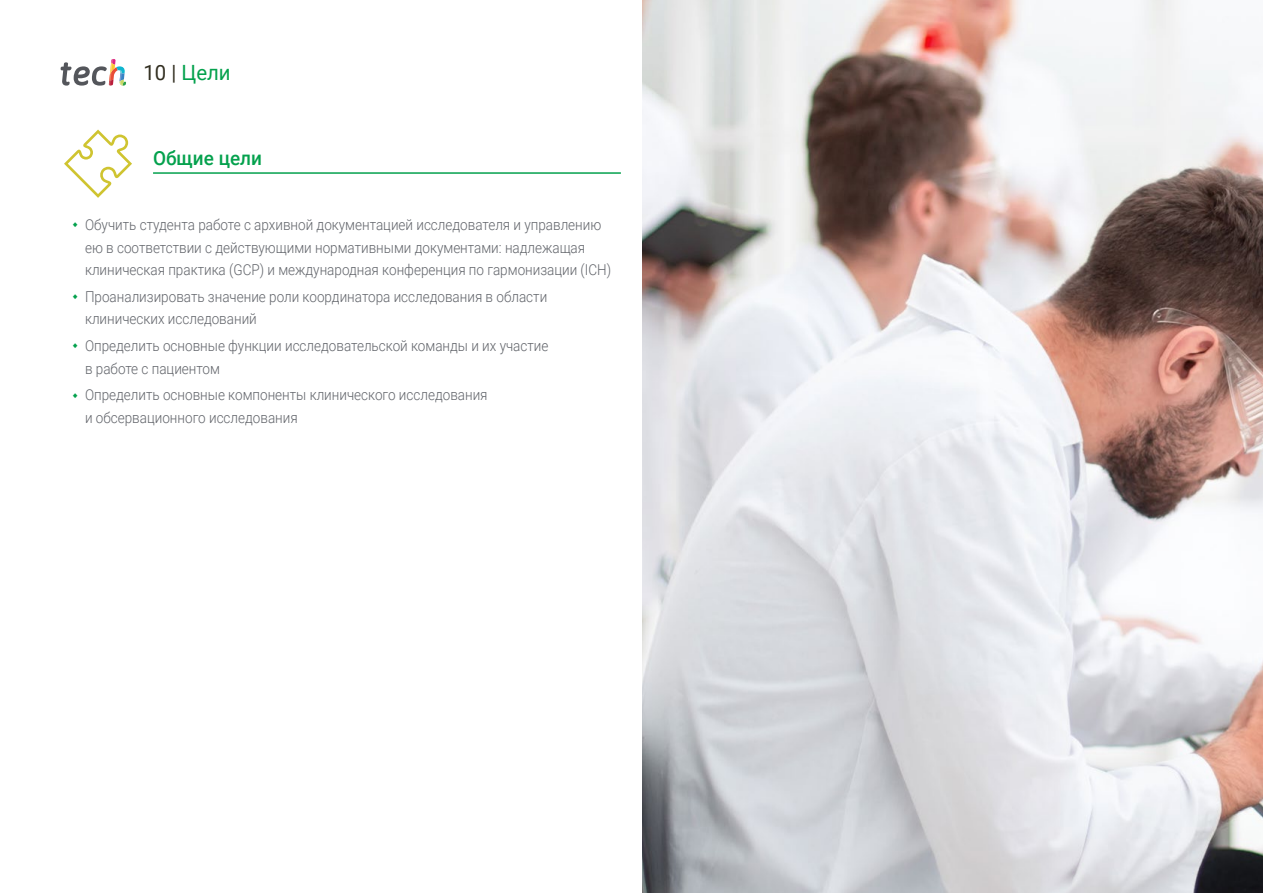
<style>
.page{position:relative;width:1263px;height:893px;background:#fff}
.page>*{position:absolute;margin:0;border:0;box-sizing:border-box;transform-origin:0 0}
.t1{font:21px "Roboto";color:#04a14d}
.t2{font:500 19.5px "Roboto";color:#04a14d}
.t3{font:300 15px/22.5px "Roboto";color:#61646a;scale:.9 1}
.s1{color:#312e20}
</style>
<div class="page">
<hr style="left:153px;top:173px;width:468px;height:1px;background:#04a14d">
<svg style="left:64px;top:130px;width:68px;height:68px"></svg>
<img style="left:642px;top:0;width:621px;height:893px">
<svg style="left:61px;top:59px;width:65px;height:27px"></svg>
<h1 class="t1" style="left:144px;top:57px;width:89px"><span class="s1">10 |</span> Цели</h1>
<h2 class="t2" style="left:153px;top:144px;width:110px">Общие цели</h2>
<p class="t3" style="left:85px;top:213px;width:586px">Обучить студента работе с архивной документацией исследователя и управлению ею в соответствии с действующими нормативными документами: надлежащая клиническая практика (GCP) и международная конференция по гармонизации (ICH)</p>
<p class="t3" style="left:85px;top:285px;width:515px">Проанализировать значение роли координатора исследования в области клинических исследований</p>
<p class="t3" style="left:85px;top:334px;width:516px">Определить основные функции исследовательской команды и их участие в работе с пациентом</p>
<p class="t3" style="left:85px;top:383px;width:449px">Определить основные компоненты клинического исследования и обсервационного исследования</p>
</div>
